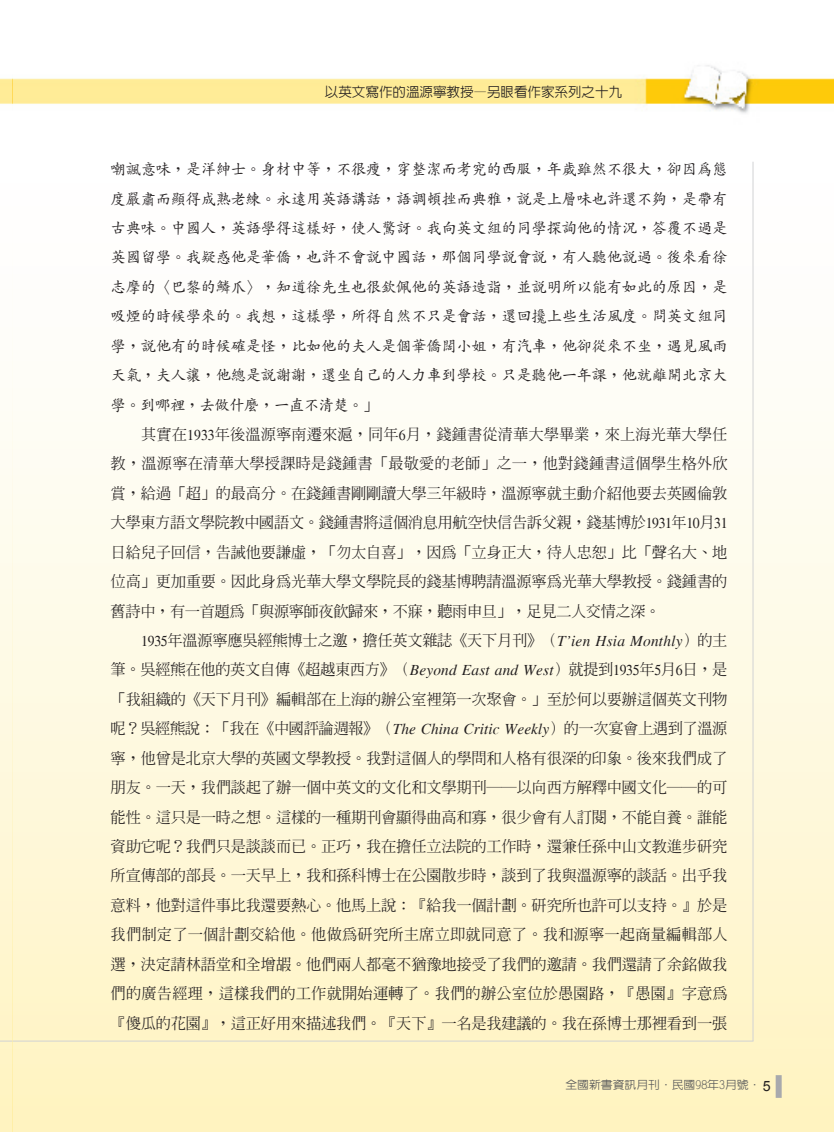
<style>
.page{position:relative;width:834px;height:1132px;background:#fff}
.page>*{position:absolute;margin:0;border:0;box-sizing:border-box;transform-origin:0 0}
._04-內文{font:500 15.3px/29.4px "AR Ming B5";letter-spacing:-.02em;color:#231f20;text-align:justify}
._04-內文-2{font:500 15.3px/29.4px "AR Kai B5";letter-spacing:-.02em;color:#231f20;text-align:justify}
.書眉{font:500 13.5px "AR New Hei B5";color:#231f20}
.t1{font:500 11.25px "AR New Hei B5";color:#57585a;scale:1.05 1}
.s1{font-family:"AR Ming B5"}
.s2{font-family:"Times";font-weight:400}
.s3{font-family:"Times";font-weight:400;font-style:italic}
.s4{font-family:"Arial";font-weight:400;font-size:14.25px;color:#231f20}
</style>
<div class="page">
<svg style="left:0;top:361px;width:13px;height:770px"></svg>
<img style="left:0;top:65px;width:833px;height:48px">
<svg style="left:0;top:1040px;width:13px;height:1px"></svg>
<div style="left:13px;top:163px;width:820px;height:968px;background:linear-gradient(to bottom,#feffff,#fef4c4)"></div>
<div style="left:775px;top:1074px;width:6px;height:23px;background:#a8a9ad"></div>
<hr style="left:13px;top:1040px;width:740px;height:1px;background:#d1d2d4">
<hr style="left:752px;top:162px;width:1px;height:878px;background:#d1d2d4">
<p class="書眉" style="left:325px;top:85px;width:299px">以英文寫作的溫源寧教授—另眼看作家系列之十九</p>
<p class="_04-內文-2" style="left:111px;top:155px;width:618px">嘲諷意味，是洋紳士。身材中等，不很瘦，穿整潔而考究的西服，年歲雖然不很大，卻因為態度嚴肅而顯得成熟老練。永遠用英語講話，語調頓挫而典雅，說是上層味也許還不夠，是帶有古典味。中國人，英語學得這樣好，使人驚訝。我向英文組的同學探詢他的情況，答覆不過是英國留學。我疑惑他是華僑，也許不會說中國話，那個同學說會說，有人聽他說過。後來看徐志摩的〈巴黎的鱗爪〉，知道徐先生也很欽佩他的英語造詣，並說明所以能有如此的原因，是吸煙的時候學來的。我想，這樣學，所得自然不只是會話，還回攙上些生活風度。問英文組同學，說他有的時候確是怪，比如他的夫人是個華僑闊小姐，有汽車，他卻從來不坐，遇見風雨天氣，夫人讓，他總是說謝謝，還坐自己的人力車到學校。只是聽他一年課，他就離開北京大學。到哪裡，去做什麼，一直不清楚。<span class="s1">」</span></p>
<p class="_04-內文" style="left:111px;top:419px;width:618px;text-indent:31px">其實在<span class="s2">1933</span>年後溫源寧南遷來滬，同年<span class="s2">6</span>月，錢鍾書從清華大學畢業，來上海光華大學任教，溫源寧在清華大學授課時是錢鍾書「最敬愛的老師」之一，他對錢鍾書這個學生格外欣賞，給過「超」的最高分。在錢鍾書剛剛讀大學三年級時，溫源寧就主動介紹他要去英國倫敦大學東方語文學院教中國語文。錢鍾書將這個消息用航空快信告訴父親，錢基博於<span class="s2">1931</span>年<span class="s2">10</span>月<span class="s2">31</span>日給兒子回信，告誡他要謙虛，「勿太自喜」，因為「立身正大，待人忠恕」比「聲名大、地位高」更加重要。因此身為光華大學文學院長的錢基博聘請溫源寧為光華大學教授。錢鍾書的舊詩中，有一首題為「與源寧師夜飲歸來，不寐，聽雨申旦」，足見二人交情之深。</p>
<p class="_04-內文" style="left:111px;top:625px;width:618px;text-indent:31px"><span class="s2">1935</span>年溫源寧應吳經熊博士之邀，擔任英文雜誌《天下月刊》（<span class="s3">T’ien Hsia Monthly</span>）的主筆。吳經熊在他的英文自傳《超越東西方》（<span class="s3">Beyond East and West</span>）就提到<span class="s2">1935</span>年<span class="s2">5</span>月<span class="s2">6</span>日，是「我組織的《天下月刊》編輯部在上海的辦公室裡第一次聚會。」至於何以要辦這個英文刊物呢？吳經熊說：「我在《中國評論週報》（<span class="s3">The China Critic Weekly</span>）的一次宴會上遇到了溫源寧，他曾是北京大學的英國文學教授。我對這個人的學問和人格有很深的印象。後來我們成了朋友。一天，我們談起了辦一個中英文的文化和文學期刊──以向西方解釋中國文化──的可能性。這只是一時之想。這樣的一種期刊會顯得曲高和寡，很少會有人訂閱，不能自養。誰能資助它呢？我們只是談談而已。正巧，我在擔任立法院的工作時，還兼任孫中山文教進步研究所宣傳部的部長。一天早上，我和孫科博士在公園散步時，談到了我與溫源寧的談話。出乎我意料，他對這件事比我還要熱心。他馬上說：『給我一個計劃。研究所也許可以支持。』於是我們制定了一個計劃交給他。他做為研究所主席立即就同意了。我和源寧一起商量編輯部人選，決定請林語堂和全增嘏。他們兩人都毫不猶豫地接受了我們的邀請。我們還請了余銘做我們的廣告經理，這樣我們的工作就開始運轉了。我們的辦公室位於愚園路，『愚園』字意為『傻瓜的花園』，這正好用來描述我們。『天下』一名是我建議的。我在孫博士那裡看到一張</p>
<p class="t1" style="left:565px;top:1078px;width:197px">全國新書資訊月刊．民國98年3月號． <span class="s4">5</span></p>
</div>
